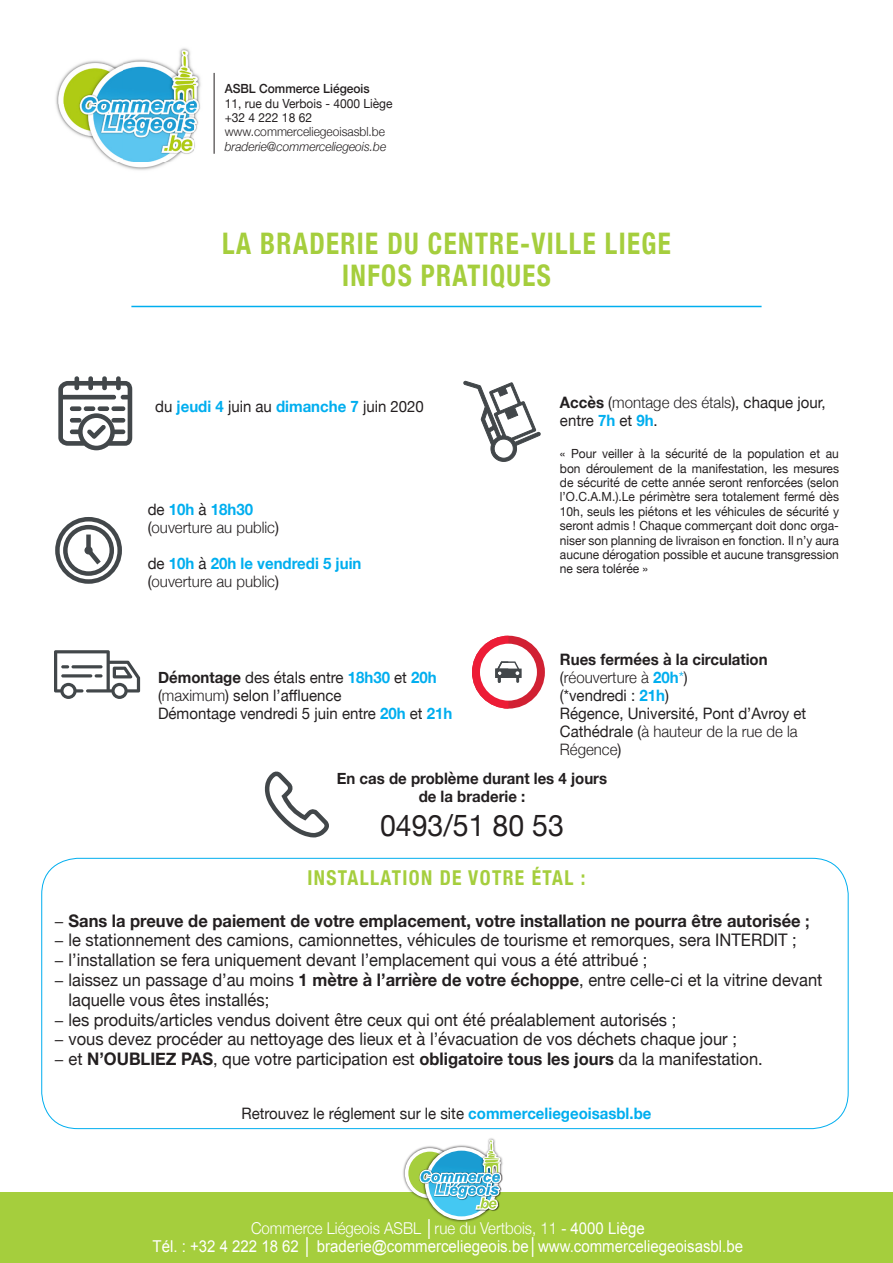
<style>
.page{position:relative;width:893px;height:1263px;background:#fff}
.page>*{position:absolute;margin:0;border:0;box-sizing:border-box;transform-origin:0 0}
.t1{font:30px "Helvetica Neue";color:#231f20;scale:.95 1}
.t2{font:700 condensed 29.7px "Helvetica Neue";letter-spacing:.05em;color:#a5ce3d;scale:.91 1}
.t3{font:700 condensed 20.4px "Helvetica Neue";letter-spacing:.07em;color:#a5ce3d;scale:.95 1}
.t4{font:17.4px/19.8px "Helvetica Neue";color:#231f20;scale:.95 1}
.t5{font:700 17.4px "Helvetica Neue";color:#231f20;scale:.95 1}
.t6{font:16.35px "Arial";color:#fff;scale:.92 1}
.t7{font:300 16.35px "Helvetica Neue";color:#fff;scale:.92 1}
.t8{font:15.75px/18px "Helvetica Neue";color:#231f20;scale:.95 1}
.t9{font:700 15.75px/18px "Helvetica Neue";color:#231f20;text-align:center;scale:.95 1}
.t10{font:300 15.75px "Helvetica Neue";color:#231f20;scale:.95 1}
.t11{font:700 15.75px "Helvetica Neue";color:#00aeef;scale:.95 1}
.t12{font:12.6px/14.4px "Helvetica Neue";color:#231f20;text-align:justify;scale:.95 1}
.t13{font:italic 300 12.6px "Helvetica Neue";color:#231f20;scale:.95 1}
.t14{font:300 12.6px "Helvetica Neue";color:#231f20;scale:.95 1}
.t15{font:500 12.6px "Helvetica Neue";color:#231f20;scale:.95 1}
.s1{font-weight:700;color:#00aeef}
.s2{font-weight:400;color:#231f20}
.s3{font-weight:400}
.s4{font-weight:700}
.s5{font-weight:300}
.s6{color:#00aeef}
.s7{font-weight:500}
.s8{font-family:"Arial";font-weight:400}
</style>
<div class="page">
<img style="left:56px;top:48px;width:145px;height:122px">
<hr style="left:131px;top:306px;width:631px;height:1px;background:#00aeef">
<svg style="left:55px;top:517px;width:67px;height:67px"></svg>
<svg style="left:58px;top:376px;width:74px;height:74px"></svg>
<svg style="left:54px;top:650px;width:86px;height:49px"></svg>
<svg style="left:463px;top:380px;width:78px;height:82px"></svg>
<div style="left:472px;top:636px;width:73px;height:73px;background:#d12133;border-radius:50%"></div>
<div style="left:480px;top:644px;width:57px;height:57px;background:#fff;border-radius:50%"></div>
<svg style="left:472px;top:636px;width:50px;height:73px"></svg>
<hr style="left:214px;top:73px;width:1px;height:81px;background:#231f20">
<div style="left:0;top:1193px;width:893px;height:70px;background:#a5ce3d"></div>
<img style="left:401px;top:1148px;width:18px;height:49px">
<div style="left:405px;top:1148px;width:50px;height:50px;background:#fff;border-radius:50%"></div>
<div style="left:408px;top:1152px;width:43px;height:43px;background:#a6ce3d;border-radius:50%"></div>
<img style="left:435px;top:1211px;width:53px;height:11px">
<svg style="left:425px;top:1147px;width:73px;height:73px"></svg>
<div style="left:429px;top:1151px;width:65px;height:65px;background:#44c8f2;border-radius:33px"></div>
<img style="left:489px;top:1138px;width:14px;height:28px">
<img style="left:418px;top:1174px;width:85px;height:37px">
<svg style="left:419px;top:1139px;width:83px;height:71px"></svg>
<svg style="left:264px;top:771px;width:65px;height:67px"></svg>
<p class="t15" style="left:225px;top:79px;width:154px">ASBL Commerce Liégeois</p>
<p class="t12" style="left:225px;top:97px;width:178px">11, rue du Verbois - 4000 Liège</p>
<p class="t12" style="left:225px;top:111px;width:93px">+32 4 222 18 62</p>
<p class="t14" style="left:225px;top:122px;width:170px">www.commerceliegeoisasbl.be</p>
<p class="t13" style="left:225px;top:136px;width:172px">braderie@commerceliegeois.be</p>
<p class="t2" style="left:222px;top:219px;width:494px">LA BRADERIE DU CENTRE-VILLE LIEGE</p>
<p class="t2" style="left:342px;top:251px;width:230px">INFOS PRATIQUES</p>
<p class="t8" style="left:155px;top:398px;width:284px">du <span class="s1">jeudi 4</span> juin au <span class="s1">dimanche 7</span> juin 2020</p>
<p class="t11" style="left:148px;top:497px;width:112px"><span class="s2">de</span> 10h <span class="s2">à</span> 18h30</p>
<p class="t10" style="left:148px;top:514px;width:140px"><span class="s3">(</span>ouverture au public<span class="s3">)</span></p>
<p class="t11" style="left:148px;top:551px;width:226px"><span class="s2">de</span> 10h <span class="s2">à</span> 20h le vendredi 5 juin</p>
<p class="t10" style="left:148px;top:568px;width:140px"><span class="s3">(</span>ouverture au public<span class="s3">)</span></p>
<p class="t8" style="left:158px;top:669px;width:295px"><span class="s4">Démontage</span> des étals entre <span class="s1">18h30</span> et <span class="s1">20h</span></p>
<p class="t8" style="left:158px;top:687px;width:195px">(<span class="s5">maximum</span>) selon l’affluence</p>
<p class="t8" style="left:158px;top:705px;width:311px">Démontage vendredi 5 juin entre <span class="s1">20h</span> et <span class="s1">21h</span></p>
<p class="t8" style="left:560px;top:394px;width:281px"><span class="s4">Accès</span> (<span class="s5">montage des étals</span>), chaque jour, entre <span class="s1">7h</span> et <span class="s1">9h</span>.</p>
<p class="t12" style="left:560px;top:447px;width:295px">« Pour veiller à la sécurité de la population et au bon déroulement de la manifestation, les mesures de sécurité de cette année seront renforcées (selon l’O.C.A.M.).Le périmètre sera totalement fermé dès 10h, seuls les piétons et les véhicules de sécurité y seront admis ! Chaque commerçant doit donc orga&shy;niser son planning de livraison en fonction. Il n’y aura aucune dérogation possible et aucune transgression ne sera tolérée »</p>
<p class="t9" style="left:560px;top:651px;width:220px">Rues fermées à la circulation</p>
<p class="t10" style="left:560px;top:664px;width:136px"><span class="s3">(</span>réouverture à <span class="s1">20h</span><span class="s6">*</span><span class="s3">)</span></p>
<p class="t8" style="left:560px;top:687px;width:116px">(*vendredi : <span class="s1">21h</span>)</p>
<p class="t8" style="left:560px;top:705px;width:261px">Régence, Université, Pont d’Avroy et<br>Cathédrale (<span class="s5">à hauteur de la rue de la<br>Régence</span>)</p>
<p class="t9" style="left:337px;top:770px;width:286px">En cas de problème durant les 4 jours de la braderie :</p>
<p class="t1" style="left:380px;top:804px;width:195px">0493/51 80 53</p>
<p class="t3" style="left:308px;top:861px;width:294px">INSTALLATION DE VOTRE ÉTAL :</p>
<p class="t5" style="left:54px;top:907px;width:797px"><span class="s3">−</span> Sans la preuve de paiement de votre emplacement, votre installation ne pourra être autorisée <span class="s7">;</span></p>
<p class="t4" style="left:54px;top:931px;width:783px">− le stationnement des camions, camionnettes, véhicules de tourisme et remorques, sera INTERDIT ;</p>
<p class="t4" style="left:54px;top:951px;width:626px">− l’installation se fera uniquement devant l’emplacement qui vous a été attribué ;</p>
<p class="t4" style="left:68px;top:971px;width:795px;text-indent:-14px">− laissez un passage d’au moins <span class="s4">1 mètre à l’arrière de votre échoppe</span>, entre celle-ci et la vitrine devant laquelle vous êtes installés;</p>
<p class="t4" style="left:54px;top:1010px;width:657px">− les produits/articles vendus doivent être ceux qui ont été préalablement autorisés ;</p>
<p class="t4" style="left:54px;top:1030px;width:720px">− vous devez procéder au nettoyage des lieux et à l’évacuation de vos déchets chaque jour ;</p>
<p class="t4" style="left:54px;top:1050px;width:748px">− et <span class="s4">N’OUBLIEZ PAS</span>, que votre participation est <span class="s4">obligatoire tous les jours</span> da la manifestation.</p>
<p class="t8" style="left:242px;top:1105px;width:433px">Retrouvez le réglement sur le site <span class="s1">commerceliegeoisasbl.be</span></p>
<p class="t7" style="left:251px;top:1215px;width:429px">Commerce Liégeois ASBL <span class="s8">│</span>rue du Vertbois, 11 <span class="s8">- 4000 Liège</span></p>
<p class="t6" style="left:153px;top:1235px;width:643px">Tél. : +32 4 222 18 62 │ braderie@commerceliegeois.be│www.commerceliegeoisasbl.be</p>
</div>
